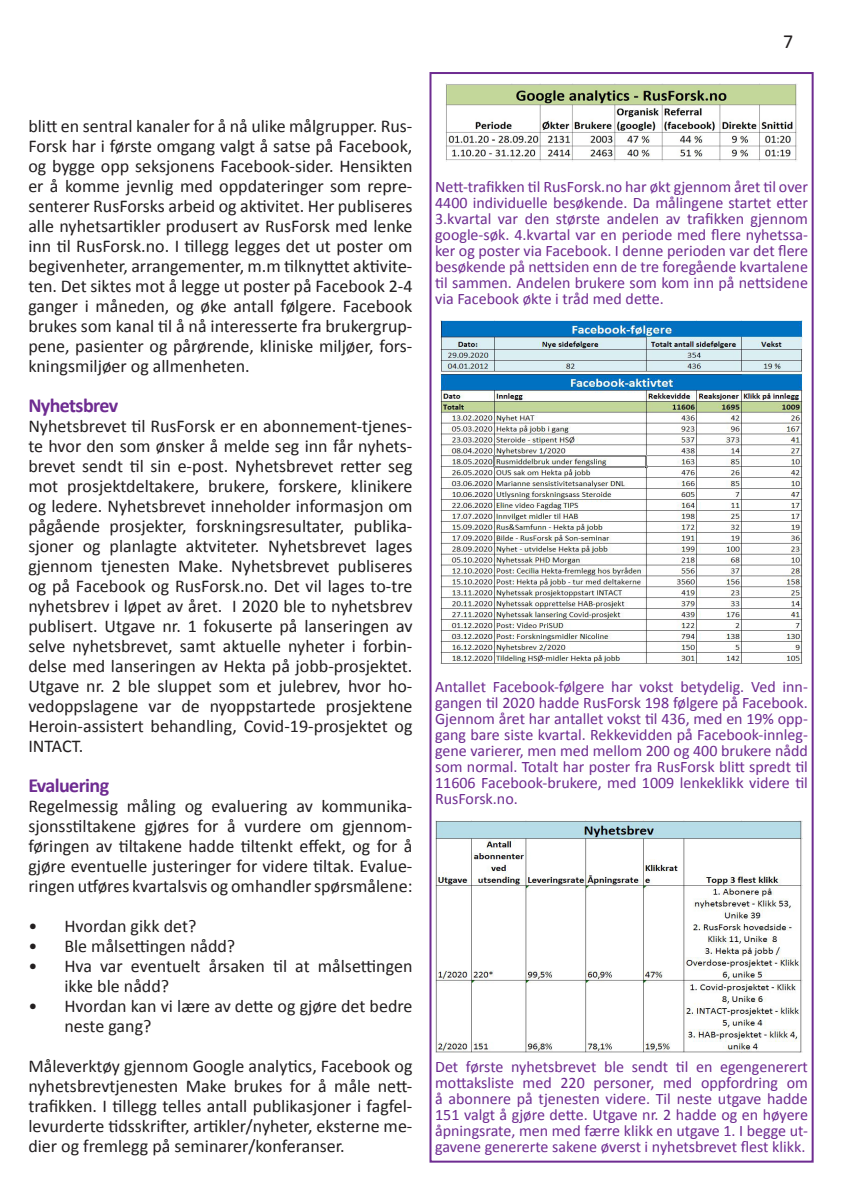
<style>
.page{position:relative;width:842px;height:1191px;background:#fff}
.page>*{position:absolute;margin:0;border:0;box-sizing:border-box;transform-origin:0 0}
.Mellomtittel{font:700 20px "Calibri";letter-spacing:-.03em;color:#6e2c91}
.t1{font:20px "Calibri";color:#231f20}
.Brødtekst{font:18px/20px "Calibri";color:#231f20;text-align:justify}
.Brødtekst_lilla_boks{font:16px/16px "Calibri";color:#6e2c91;text-align:justify}
</style>
<div class="page">
<img style="left:446px;top:84px;width:351px;height:78px">
<img style="left:441px;top:320px;width:361px;height:343px">
<img style="left:435px;top:820px;width:367px;height:232px">
<div style="left:429px;top:72px;width:385px;height:1090px;border:2px solid #6e2c91"></div>
<p class="t1" style="left:783px;top:29px;width:12px">7</p>
<p class="Brødtekst" style="left:28px;top:116px;width:386px">blitt en sentral kanaler for å nå ulike målgrupper. Rus-Forsk har i første omgang valgt å satse på Facebook, og bygge opp seksjonens Facebook-sider. Hensikten er å komme jevnlig med oppdateringer som repre&shy;senterer RusForsks arbeid og aktivitet. Her publiseres alle nyhetsartikler produsert av RusForsk med lenke inn til RusForsk.no. I tillegg legges det ut poster om begivenheter, arrangementer, m.m tilknyttet aktivite&shy;ten. Det siktes mot å legge ut poster på Facebook 2-4 ganger i måneden, og øke antall følgere. Facebook brukes som kanal til å nå interesserte fra brukergrup&shy;pene, pasienter og pårørende, kliniske miljøer, fors&shy;kningsmiljøer og allmenheten.</p>
<p class="Mellomtittel" style="left:28px;top:393px;width:91px">Nyhetsbrev</p>
<p class="Brødtekst" style="left:28px;top:416px;width:386px">Nyhetsbrevet til RusForsk er en abonnement-tjenes&shy;te hvor den som ønsker å melde seg inn får nyhets&shy;brevet sendt til sin e-post. Nyhetsbrevet retter seg mot prosjektdeltakere, brukere, forskere, klinikere og ledere. Nyhetsbrevet inneholder informasjon om pågående prosjekter, forskningsresultater, publika&shy;sjoner og planlagte aktviteter. Nyhetsbrevet lages gjennom tjenesten Make. Nyhetsbrevet publiseres og på Facebook og RusForsk.no. Det vil lages to-tre nyhetsbrev i løpet av året. I 2020 ble to nyhetsbrev publisert. Utgave nr. 1 fokuserte på lanseringen av selve nyhetsbrevet, samt aktuelle nyheter i forbin&shy;delse med lanseringen av Hekta på jobb-prosjektet.<br>Utgave nr. 2 ble sluppet som et julebrev, hvor ho&shy;vedoppslagene var de nyoppstartede prosjektene Heroin-assistert behandling, Covid-19-prosjektet og INTACT.</p>
<p class="Mellomtittel" style="left:28px;top:773px;width:82px">Evaluering</p>
<p class="Brødtekst" style="left:28px;top:796px;width:386px">Regelmessig måling og evaluering av kommunika&shy;sjonsstiltakene gjøres for å vurdere om gjennom&shy;føringen av tiltakene hadde tiltenkt effekt, og for å gjøre eventuelle justeringer for videre tiltak. Evalue&shy;ringen utføres kvartalsvis og omhandler spørsmålene:</p>
<p class="Brødtekst" style="left:28px;top:916px;width:170px">• Hvordan gikk det?</p>
<p class="Brødtekst" style="left:28px;top:936px;width:208px">• Ble målsettingen nådd?</p>
<p class="Brødtekst" style="left:64px;top:956px;width:350px;text-indent:-36px">• Hva var eventuelt årsaken til at målsettingen ikke ble nådd?</p>
<p class="Brødtekst" style="left:64px;top:996px;width:350px;text-indent:-36px">• Hvordan kan vi lære av dette og gjøre det bedre neste gang?</p>
<p class="Brødtekst" style="left:28px;top:1056px;width:386px">Måleverktøy gjennom Google analytics, Facebook og nyhetsbrevtjenesten Make brukes for å måle nett&shy;trafikken. I tillegg telles antall publikasjoner i fagfel&shy;levurderte tidsskrifter, artikler/nyheter, eksterne me&shy;dier og fremlegg på seminarer/konferanser.</p>
<p class="Brødtekst_lilla_boks" style="left:435px;top:179px;width:374px">Nett-trafikken til RusForsk.no har økt gjennom året til over 4400 individuelle besøkende. Da målingene startet etter 3.kvartal var den største andelen av trafikken gjennom google-søk. 4.kvartal var en periode med flere nyhetssa&shy;ker og poster via Facebook. I denne perioden var det flere besøkende på nettsiden enn de tre foregående kvartalene til sammen. Andelen brukere som kom inn på nettsidene via Facebook økte i tråd med dette.</p>
<p class="Brødtekst_lilla_boks" style="left:435px;top:679px;width:374px">Antallet Facebook-følgere har vokst betydelig. Ved inn&shy;gangen til 2020 hadde RusForsk 198 følgere på Facebook.<br>Gjennom året har antallet vokst til 436, med en 19% opp&shy;gang bare siste kvartal. Rekkevidden på Facebook-innleg&shy;gene varierer, men med mellom 200 og 400 brukere nådd som normal. Totalt har poster fra RusForsk blitt spredt til 11606 Facebook-brukere, med 1009 lenkeklikk videre til RusForsk.no.</p>
<p class="Brødtekst_lilla_boks" style="left:435px;top:1059px;width:374px">Det første nyhetsbrevet ble sendt til en egengenerert mottaksliste med 220 personer, med oppfordring om å abonnere på tjenesten videre. Til neste utgave hadde 151 valgt å gjøre dette. Utgave nr. 2 hadde og en høyere åpningsrate, men med færre klikk en utgave 1. I begge ut&shy;gavene genererte sakene øverst i nyhetsbrevet flest klikk.</p>
</div>
